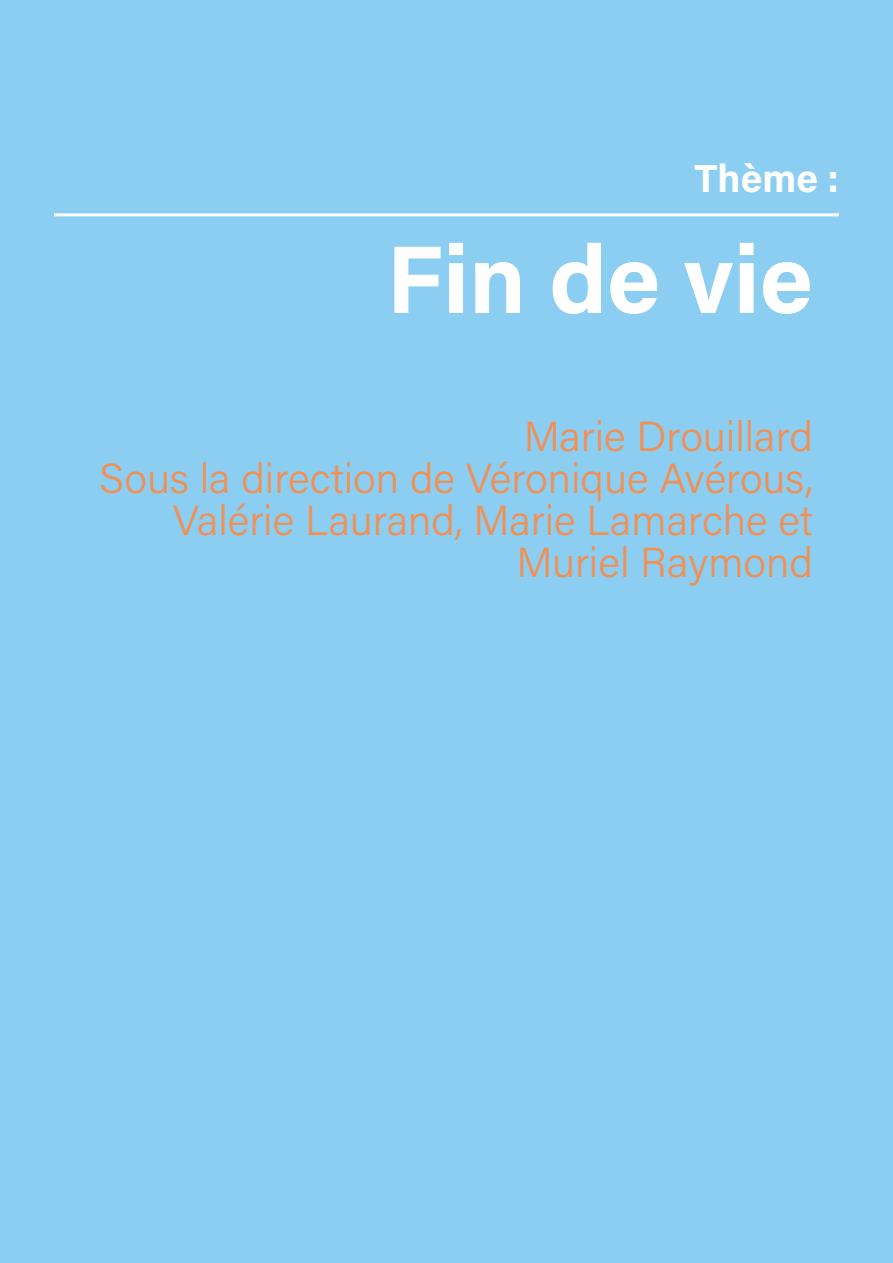
<style>
.page{position:relative;width:893px;height:1263px;background:#8ccdf2}
.page>*{position:absolute;margin:0;border:0;box-sizing:border-box;transform-origin:0 0}
.t1{font:700 96px "Acumin Pro";color:#fff}
.t2{font:300 42px/42px "Acumin Pro";color:#f28f51;text-align:right}
.t3{font:700 39px "Acumin Pro";color:#fff}
</style>
<div class="page">
<hr style="left:54px;top:213px;width:785px;height:3px;background:#fff">
<p class="t3" style="left:694px;top:151px;width:146px">Thème :</p>
<h1 class="t1" style="left:386px;top:212px;width:428px">Fin de vie</h1>
<p class="t2" style="left:99px;top:414px;width:715px">Marie Drouillard<br>Sous la direction de Véronique Avérous,<br>Valérie Laurand, Marie Lamarche et<br>Muriel Raymond</p>
</div>
